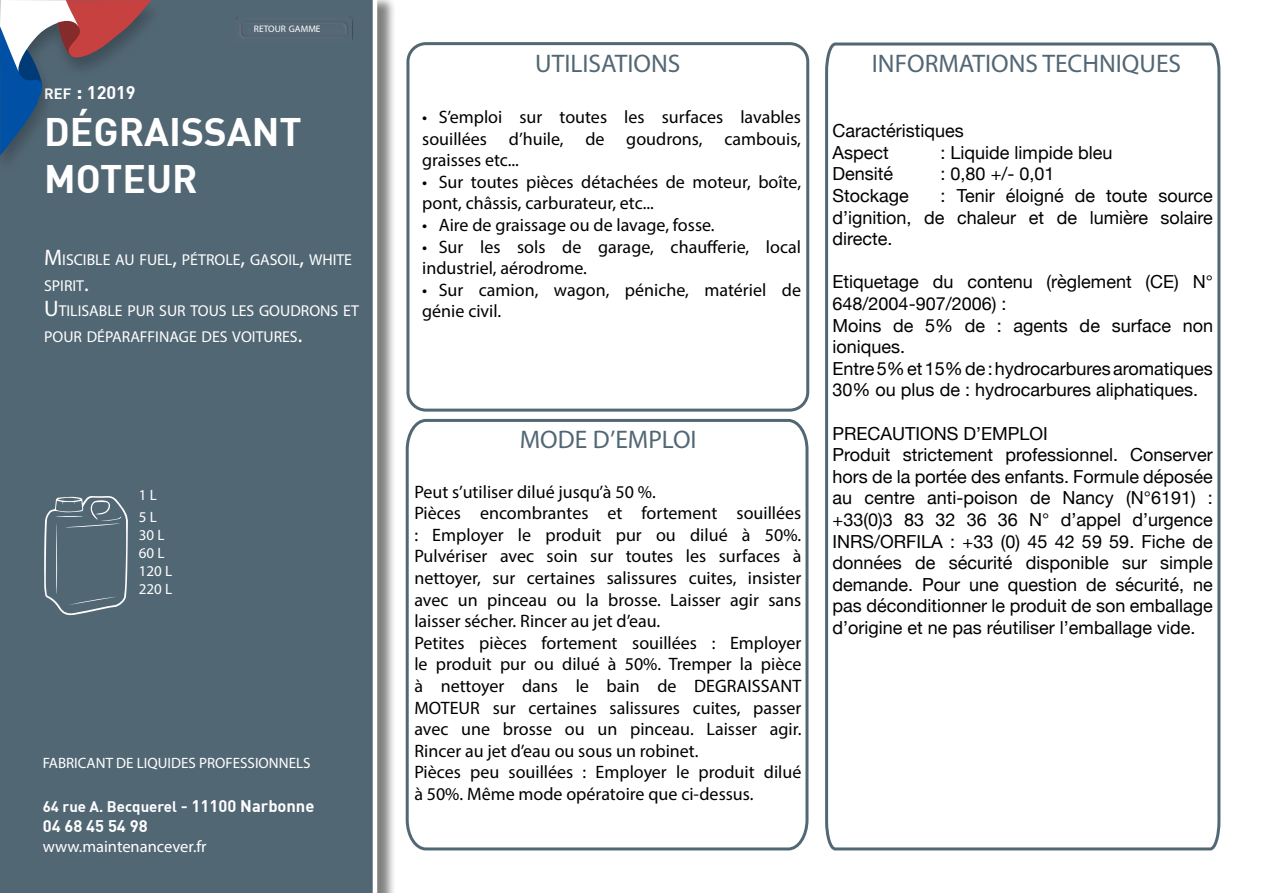
<style>
.page{position:relative;width:1263px;height:893px;background:#fff}
.page>*{position:absolute;margin:0;border:0;box-sizing:border-box;transform-origin:0 0}
.t1{font:700 39px "DIN";color:#fff}
.t2{font:25.5px "Myriad Pro";color:#526774}
.t3{font:18px/21.6px "Myriad Pro";color:#000}
.t4{font:18px/21.6px "Helvetica Neue";color:#000}
.t5{font:700 18px "DIN";color:#fff}
.t6{font:16.5px "Myriad Pro";color:#fff}
.t7{font:700 16.5px "DIN";color:#fff}
.t8{font:15.75px/25.5px "Myriad Pro";color:#fff}
.t9{font:15px "Myriad Pro";color:#fff}
.t10{font:700 15px "DIN";color:#fff}
.t11{font:15px/18px "Myriad Pro";color:#fff}
.t12{font:9.45px "Myriad Pro";color:#fff}
.s1{font-size:14.7px}
.s2{font-size:21px}
.s3{font-size:22.5px}
.s4{font-style:inherit}
.s5{font-size:16.5px}
</style>
<div class="page">
<div style="left:0;top:0;width:395px;height:893px;background:#000;opacity:.5"></div>
<div style="left:0;top:0;width:377px;height:893px;background:#526774"></div>
<svg style="left:44px;top:496px;width:84px;height:119px;background:#617480"></svg>
<div style="left:0;top:0;width:164px;height:176px;background:#526774"></div>
<svg style="left:0;top:0;width:151px;height:156px"></svg>
<div style="left:406px;top:42px;width:403px;height:370px;border:3px solid #526774;border-radius:18px"></div>
<svg style="left:405px;top:418px;width:404px;height:433px"></svg>
<svg style="left:825px;top:42px;width:396px;height:809px"></svg>
<div style="left:235px;top:17px;width:119px;height:25px;background:#546774"></div>
<p class="t12" style="left:254px;top:23px;width:68px">RETOUR GAMME</p>
<p class="t5" style="left:44px;top:81px;width:93px"><span class="s1">ref</span> <span class="s2">:</span> 12019</p>
<h1 class="t1" style="left:44px;top:106px;width:23px">DÉGRAI</h1>
<h1 class="t1" style="left:181px;top:106px;width:72px">SSANT</h1>
<h1 class="t1" style="left:44px;top:153px;width:10px">MOTEUR</h1>
<p class="t8" style="left:44px;top:247px;width:225px"><span class="s3">M</span> ISCI BLE AU FUEL<span class="s3">,</span> PÉTROLE<span class="s3">,</span> GASOI</p>
<p class="t8" style="left:292px;top:247px;width:61px">L<span class="s3">,</span> WHITE</p>
<p class="t8" style="left:44px;top:272px;width:276px">SPIRIT<span class="s3">.<br>U</span>TI LISABLE PUR SUR TOUS LES GOUDRONS</p>
<p class="t8" style="left:343px;top:298px;width:17px">ET</p>
<p class="t8" style="left:44px;top:323px;width:260px">POUR DÉPARAFFINAGE DES VOITURES<span class="s3">.</span></p>
<p class="t9" style="left:139px;top:486px;width:19px">1 <span class="s4">L</span></p>
<p class="t11" style="left:139px;top:508px;width:33px">5 L<br>30 L<br>60 L<br>120 L<br>220 L</p>
<p class="t9" style="left:43px;top:754px;width:269px">FABRICANT DE LIQUIDES PROFESSIONNELS</p>
<p class="t10" style="left:43px;top:797px;width:273px">64 rue A. Becquerel <span class="s5">- 11100 Narbonne</span></p>
<p class="t7" style="left:43px;top:815px;width:106px">04 68 45 54 98</p>
<p class="t6" style="left:43px;top:836px;width:165px">www.maintenancever.fr</p>
<h2 class="t2" style="left:535px;top:48px;width:147px">UTILISATIONS</h2>
<p class="t3" style="left:422px;top:106px;width:380px;text-align:justify">• S’emploi sur toutes les surfaces lavables souillées d’huile, de goudrons, cambouis, graisses etc...</p>
<p class="t3" style="left:422px;top:171px;width:380px">• Sur toutes pièces détachées de moteur, boîte, pont, châssis, carburateur, etc...</p>
<p class="t3" style="left:422px;top:214px;width:294px">• Aire de graissage ou de lavage, fosse.</p>
<p class="t3" style="left:422px;top:235px;width:380px">• Sur les sols de garage, chaufferie, local industriel, aérodrome.</p>
<p class="t3" style="left:422px;top:279px;width:380px">• Sur camion, wagon, péniche, matériel de génie civil.</p>
<h2 class="t2" style="left:520px;top:424px;width:111px">MODE D’EMPL</h2>
<h2 class="t2" style="left:673px;top:424px;width:25px">OI</h2>
<p class="t3" style="left:414px;top:480px;width:389px">Peut s’utiliser dilué jusqu’à 50 %.<br>Pièces encombrantes et fortement souillées : Employer le produit pur ou dilué à 50%.<br>Pulvériser avec soin sur toutes les surfaces à nettoyer, sur certaines salissures cuites, insister avec un pinceau ou la brosse. Laisser agir sans laisser sécher. Rincer au jet d’eau.<br>Petites pièces fortement souillées : Employer le produit pur ou dilué à 50%. Tremper la pièce à nettoyer dans le bain de DEGRAISSANT MOTEUR sur certaines salissures cuites, passer avec une brosse ou un pinceau. Laisser agir.<br>Rincer au jet d’eau ou sous un robinet.<br>Pièces peu souillées : Employer le produit dilué à 50%. Même mode opératoire que ci-dessus.</p>
<h2 class="t2" style="left:872px;top:48px;width:311px">INFORMATIONS TECHNIQUES</h2>
<p class="t4" style="left:832px;top:121px;width:133px">Caractéristiques<br>Aspect</p>
<p class="t4" style="left:940px;top:143px;width:173px">: Liquide limpide bleu</p>
<p class="t4" style="left:832px;top:164px;width:62px">Densité</p>
<p class="t4" style="left:940px;top:164px;width:115px">: 0,80 +/- 0,01</p>
<p class="t4" style="left:832px;top:186px;width:78px">Stockage</p>
<p class="t4" style="left:832px;top:186px;width:382px;text-align:justify;text-indent:108px">: Tenir éloigné de toute source d’ignition, de chaleur et de lumière solaire directe.</p>
<p class="t4" style="left:832px;top:272px;width:382px">Etiquetage du contenu (règlement (CE) N° 648/2004-907/2006) :<br>Moins de 5% de : agents de surface non ioniques.<br>Entre 5% et 15% de : hydrocarbures aromatiques 30% ou plus de : hydrocarbures aliphatiques.</p>
<p class="t4" style="left:832px;top:423px;width:382px">PRECAUTIONS D’EMPLOI<br>Produit strictement professionnel. Conserver hors de la portée des enfants. Formule déposée au centre anti-poison de Nancy (N°6191) : +33(0)3 83 32 36 36 N° d’appel d’urgence INRS/ORFILA : +33 (0) 45 42 59 59. Fiche de données de sécurité disponible sur simple demande. Pour une question de sécurité, ne pas déconditionner le produit de son emballage d’origine et ne pas réutiliser l’emballage vide.</p>
</div>
